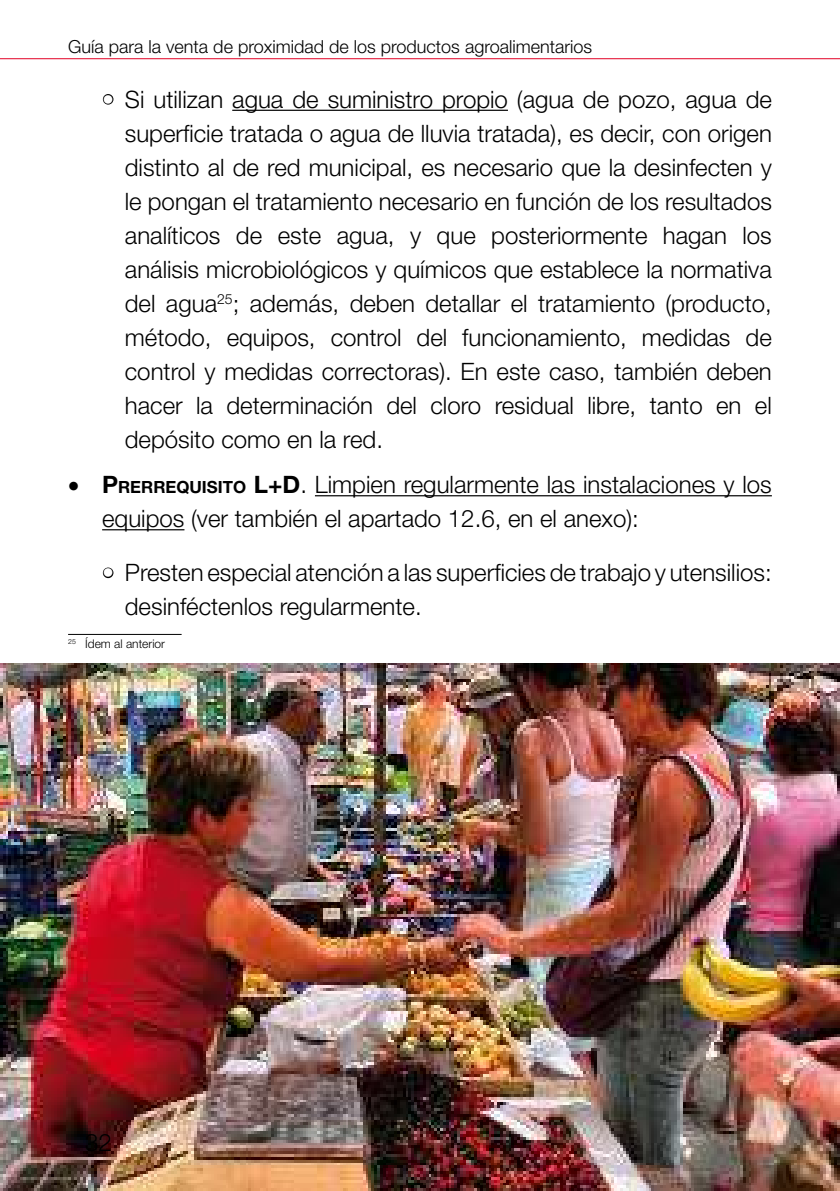
<style>
.page{position:relative;width:840px;height:1191px;background:#fff}
.page>*{position:absolute;margin:0;border:0;box-sizing:border-box;transform-origin:0 0}
.t1{font:300 24px/34px "Helvetica Neue LT Std";color:#000}
.t2{font:300 18px "Helvetica Neue LT Std";color:#000}
.t3{font:300 12px "Helvetica Neue LT Std";color:#000}
.s1{color:#fff}
.s2{font-weight:700}
.s3{font-weight:700;font-size:16.8px}
.s4{font-style:inherit}
</style>
<div class="page">
<hr style="left:0;top:58px;width:839px;height:1px;background:#e20025">
<img style="left:0;top:663px;width:839px;height:528px">
<hr style="left:232px;top:110px;width:275px;height:1px;background:#000">
<hr style="left:315px;top:495px;width:456px;height:1px;background:#000">
<hr style="left:102px;top:529px;width:82px;height:1px;background:#000">
<div style="left:103px;top:94px;width:10px;height:11px;border:2px solid #000;border-radius:50%"></div>
<div style="left:103px;top:567px;width:10px;height:11px;border:2px solid #000;border-radius:50%"></div>
<hr style="left:68px;top:634px;width:113px;height:1px;background:#000">
<p class="t2" style="left:68px;top:35px;width:525px">Guía para la venta de proximidad de los productos agroalimentarios</p>
<p class="t1" style="left:125px;top:82px;width:648px;text-align:justify;text-indent:-23px"><span class="s1">•</span> Si utilizan agua de suministro propio (agua de pozo, agua de superficie tratada o agua de lluvia tratada), es decir, con origen distinto al de red municipal, es necesario que la desinfecten y le pongan el tratamiento necesario en función de los resultados analíticos de este agua, y que posteriormente hagan los análisis microbiológicos y químicos que establece la normativa del agua<sup>25</sup>; además, deben detallar el tratamiento (producto, método, equipos, control del funcionamiento, medidas de control y medidas correctoras). En este caso, también deben hacer la determinación del cloro residual libre, tanto en el depósito como en la red.</p>
<p class="t1" style="left:102px;top:467px;width:670px;text-indent:-34px">• <span class="s2">P</span><span class="s3">RERREQUISITO</span> <span class="s2">L+D</span><span class="s4">.</span> Limpien regularmente las instalaciones y los equipos (ver también el apartado 12.6, en el anexo):</p>
<p class="t1" style="left:125px;top:555px;width:648px;text-indent:-23px"><span class="s1">•</span> Presten especial atención a las superficies de trabajo y utensilios: desinféctenlos regularmente.</p>
<p class="t3" style="left:68px;top:637px;width:98px"><sup>25</sup> Ídem al anterior</p>
<p class="t1" style="left:85px;top:1125px;width:28px">32</p>
</div>
